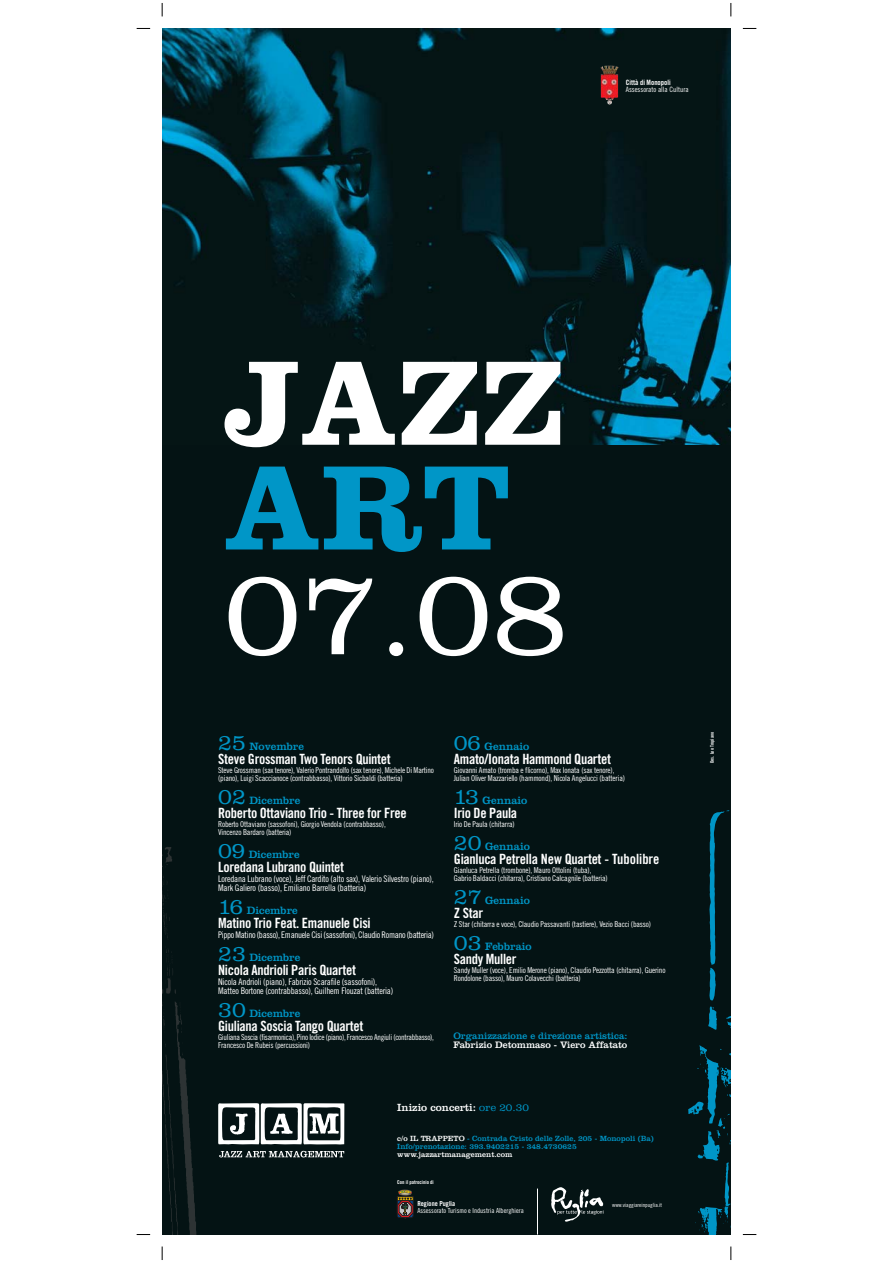
<style>
.page{position:relative;width:893px;height:1263px;background:#fff}
.page>*{position:absolute;margin:0;border:0;box-sizing:border-box;transform-origin:0 0}
.t1{font:14.1px "Trade Gothic Bold Cond Twenty";letter-spacing:-.02em;color:#fff}
.t2{font:11.1px "Clarendon";color:#0096c7}
.t3{font:10.8px "Clarendon";color:#fff}
.t4{font:9.75px "Clarendon";color:#0096c7}
.t5{font:9.75px "Clarendon";color:#fff}
.t6{font:9.15px/9.1px "Trade Gothic Cond Eighteen";letter-spacing:-.02em;color:#fff}
.t7{font:9.15px "Trade Gothic Cond Eighteen";letter-spacing:-.04em;color:#fff}
.t8{font:8.1px/8.1px "Trade Gothic Cond Eighteen";letter-spacing:-.02em;color:#fff}
.t9{font:7.8px/7.9px "Clarendon";color:#0096c7}
.t10{font:7.8px "Clarendon";color:#fff}
.t11{font:7.35px "Trade Gothic Cond Eighteen";color:#fff}
.t12{font:7.35px "Trade Gothic Bold Cond Twenty";color:#fff}
.t13{font:6.9px "Trade Gothic Cond Eighteen";color:#fff}
.t14{font:6.9px "Trade Gothic Bold Cond Twenty";color:#fff}
.t15{font:5.7px "Trade Gothic Cond Eighteen";color:#fff}
.t16{font:5.25px "Trade Gothic Bold Cond Twenty";color:#fff}
.t17{font:4.8px "Trade Gothic Bold Cond Twenty";color:#fff}
.s1{font-weight:300;font-size:22.65px}
.s2{font-weight:300;color:#0096c7}
.s3{color:#fff}
</style>
<div class="page">
<svg style="left:137px;top:1234px;width:13px;height:1px"></svg>
<svg style="left:162px;top:1247px;width:1px;height:13px"></svg>
<svg style="left:137px;top:28px;width:13px;height:1px"></svg>
<svg style="left:162px;top:3px;width:1px;height:13px"></svg>
<svg style="left:743px;top:28px;width:13px;height:1px"></svg>
<svg style="left:730px;top:3px;width:1px;height:13px"></svg>
<svg style="left:743px;top:1234px;width:13px;height:1px"></svg>
<svg style="left:730px;top:1247px;width:1px;height:13px"></svg>
<div style="left:162px;top:29px;width:569px;height:1206px;background:#041314"></div>
<svg style="left:688px;top:810px;width:43px;height:425px"></svg>
<svg style="left:162px;top:847px;width:35px;height:388px"></svg>
<img style="left:162px;top:29px;width:569px;height:416px">
<svg style="left:229px;top:577px;width:67px;height:79px"></svg>
<svg style="left:309px;top:579px;width:63px;height:75px"></svg>
<div style="left:389px;top:642px;width:14px;height:14px;background:#fff;border-radius:50%"></div>
<svg style="left:420px;top:577px;width:67px;height:79px"></svg>
<svg style="left:497px;top:577px;width:66px;height:79px"></svg>
<svg style="left:226px;top:467px;width:92px;height:82px"></svg>
<svg style="left:324px;top:467px;width:184px;height:85px"></svg>
<svg style="left:224px;top:362px;width:171px;height:85px"></svg>
<svg style="left:402px;top:362px;width:75px;height:83px"></svg>
<svg style="left:485px;top:362px;width:75px;height:83px"></svg>
<svg style="left:218px;top:1103px;width:126px;height:42px"></svg>
<svg style="left:219px;top:1151px;width:125px;height:6px"></svg>
<img style="left:600px;top:65px;width:19px;height:40px">
<svg style="left:551px;top:1187px;width:52px;height:35px"></svg>
<hr style="left:537px;top:1189px;width:1px;height:46px;background:#fff">
<svg style="left:397px;top:1190px;width:16px;height:29px"></svg>
<p class="t12" style="left:626px;top:79px;width:46px">Città di Monopoli</p>
<p class="t11" style="left:626px;top:87px;width:64px">Assessorato alla Cultura</p>
<h2 class="t2" style="left:218px;top:743px;width:87px"><span class="s1">25</span> Novembre</h2>
<h1 class="t1" style="left:218px;top:754px;width:174px">Steve Grossman Two Tenors Quintet</h1>
<p class="t8" style="left:218px;top:767px;width:217px">Steve Grossman (sax tenore), Valerio Pontrandolfo (sax tenore), Michele Di Martino (piano), Luigi Scaccianoce (contrabbasso), Vittorio Sicbaldi (batteria)</p>
<h2 class="t2" style="left:218px;top:797px;width:84px"><span class="s1">02</span> Dicembre</h2>
<h1 class="t1" style="left:218px;top:808px;width:190px">Roberto Ottaviano Trio - Three for Free</h1>
<p class="t8" style="left:218px;top:821px;width:169px">Roberto Ottaviano (sassofoni), Giorgio Vendola (contrabbasso),<br>Vincenzo Bardaro (batteria)</p>
<h2 class="t2" style="left:218px;top:851px;width:83px"><span class="s1">09</span> Dicembre</h2>
<h1 class="t1" style="left:218px;top:862px;width:127px">Loredana Lubrano Quintet</h1>
<p class="t6" style="left:218px;top:875px;width:217px">Loredana Lubrano (voce), Jeff Cardito (alto sax), Valerio Silvestro (piano),<br>Mark Galiero (basso), Emiliano Barrella (batteria)</p>
<h2 class="t2" style="left:218px;top:907px;width:81px"><span class="s1">16</span> Dicembre</h2>
<h1 class="t1" style="left:218px;top:918px;width:154px">Matino Trio Feat. Emanuele Cisi</h1>
<p class="t7" style="left:218px;top:932px;width:217px">Pippo Matino (basso), Emanuele Cisi (sassofoni), Claudio Romano (batteria)</p>
<h2 class="t2" style="left:218px;top:954px;width:84px"><span class="s1">23</span> Dicembre</h2>
<h1 class="t1" style="left:218px;top:965px;width:139px">Nicola Andrioli Paris Quartet</h1>
<p class="t6" style="left:218px;top:978px;width:177px">Nicola Andrioli (piano), Fabrizio Scarafile (sassofoni),<br>Matteo Bortone (contrabbasso), Guilhem Flouzat (batteria)</p>
<h2 class="t2" style="left:218px;top:1010px;width:84px"><span class="s1">30</span> Dicembre</h2>
<h1 class="t1" style="left:218px;top:1021px;width:147px">Giuliana Soscia Tango Quartet</h1>
<p class="t8" style="left:218px;top:1034px;width:217px">Giuliana Soscia (fisarmonica), Pino Iodice (piano), Francesco Angiuli (contrabbasso),<br>Francesco De Rubeis (percussioni)</p>
<h2 class="t2" style="left:454px;top:743px;width:77px"><span class="s1">06</span> Gennaio</h2>
<h1 class="t1" style="left:454px;top:754px;width:159px">Amato/Ionata Hammond Quartet</h1>
<p class="t8" style="left:454px;top:767px;width:173px">Giovanni Amato (tromba e flicorno), Max Ionata (sax tenore),<br>Julian Oliver Mazzariello (hammond), Nicola Angelucci (batteria)</p>
<h2 class="t2" style="left:454px;top:797px;width:75px"><span class="s1">13</span> Gennaio</h2>
<h1 class="t1" style="left:454px;top:808px;width:65px">Irio De Paula</h1>
<p class="t8" style="left:454px;top:821px;width:62px">Irio De Paula (chitarra)</p>
<h2 class="t2" style="left:454px;top:843px;width:77px"><span class="s1">20</span> Gennaio</h2>
<h1 class="t1" style="left:454px;top:854px;width:207px">Gianluca Petrella New Quartet - Tubolibre</h1>
<p class="t8" style="left:454px;top:867px;width:155px">Gianluca Petrella (trombone), Mauro Ottolini (tuba),<br>Gabrio Baldacci (chitarra), Cristiano Calcagnile (batteria)</p>
<h2 class="t2" style="left:454px;top:897px;width:77px"><span class="s1">27</span> Gennaio</h2>
<h1 class="t1" style="left:454px;top:908px;width:31px">Z Star</h1>
<p class="t8" style="left:454px;top:921px;width:199px">Z Star (chitarra e voce), Claudio Passavanti (tastiere), Vezio Bacci (basso)</p>
<h2 class="t2" style="left:454px;top:942px;width:79px"><span class="s1">03</span> Febbraio</h2>
<h1 class="t1" style="left:454px;top:954px;width:64px">Sandy Muller</h1>
<p class="t8" style="left:454px;top:967px;width:213px">Sandy Muller (voce), Emilio Merone (piano), Claudio Pezzotta (chitarra), Guerino<br>Rondolone (basso), Mauro Colavecchi (batteria)</p>
<p class="t4" style="left:453px;top:1032px;width:176px">Organizzazione e direzione artistica:</p>
<p class="t5" style="left:453px;top:1042px;width:176px">Fabrizio Detommaso - Viero Affatato</p>
<h3 class="t3" style="left:397px;top:1103px;width:133px">Inizio concerti: <span class="s2">ore 20.30</span></h3>
<p class="t9" style="left:397px;top:1136px;width:258px"><span class="s3">c/o IL TRAPPETO</span> - Contrada Cristo delle Zolle, 205 - Monopoli (Ba)<br>Info/prenotazione: 393.9402215 - 348.4730625</p>
<p class="t10" style="left:397px;top:1152px;width:117px">www.jazzartmanagement.com</p>
<p class="t16" style="left:397px;top:1181px;width:38px">Con il patrocinio di</p>
<p class="t14" style="left:417px;top:1201px;width:39px">Regione Puglia</p>
<p class="t13" style="left:417px;top:1208px;width:108px">Assessorato Turismo e Industria Alberghiera</p>
<p class="t15" style="left:612px;top:1203px;width:51px">www.viaggiareinpuglia.it</p>
<p class="t17" style="left:710px;top:763px;width:33px;rotate:-90deg">Des. Leo Tropiano</p>
</div>
